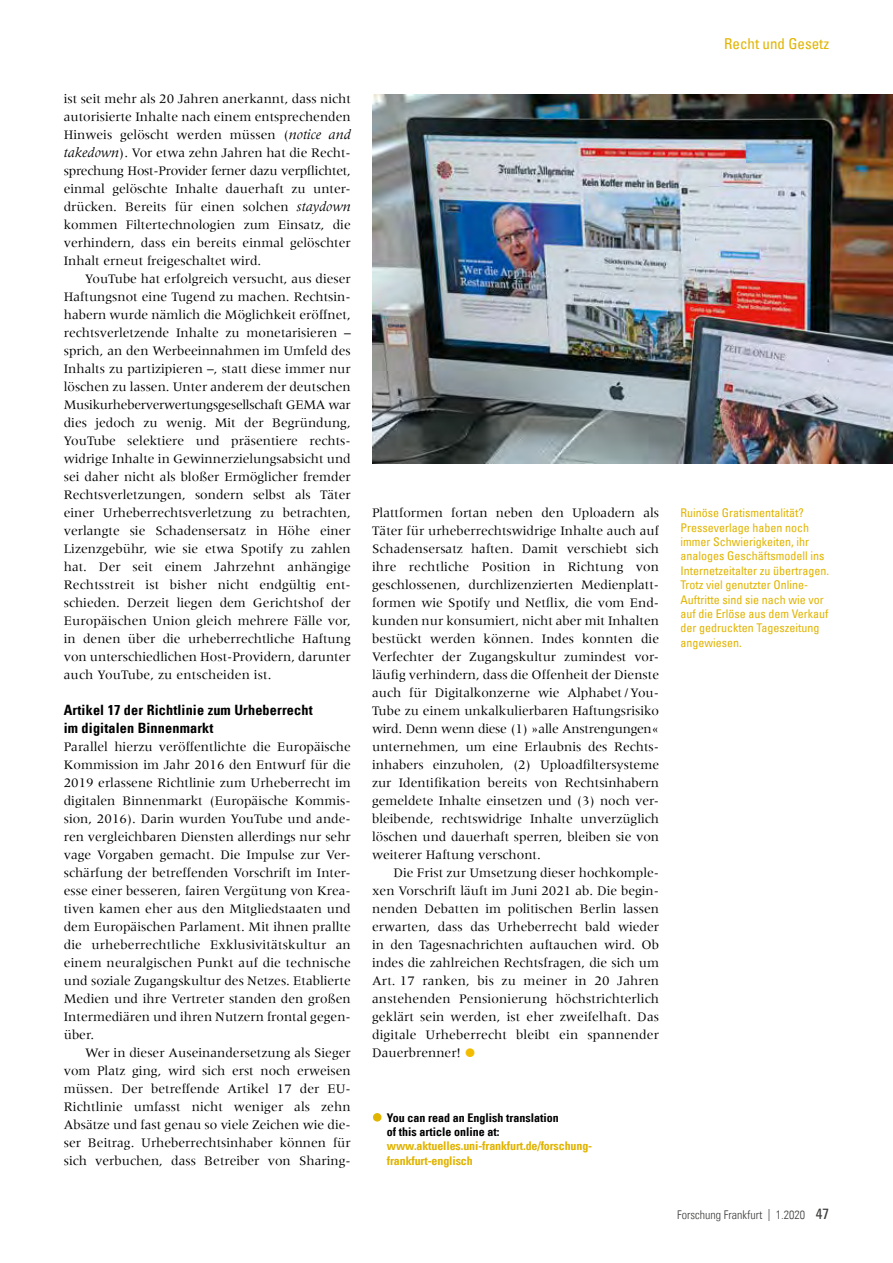
<style>
.page{position:relative;width:893px;height:1263px;background:#fff}
.page>*{position:absolute;margin:0;border:0;box-sizing:border-box;transform-origin:0 0}
.t1{font:condensed 15px "Univers Com 57";color:#e1b400}
.t2{font:14.25px/18px "Univers Com 67 Bold Cond";letter-spacing:.01em;color:#000}
.t3{font:13.5px/18px "Meridien";color:#000}
.t4{font:condensed 12px/14.4px "Univers Com 57";color:#e1b400}
.t5{font:12px/14.4px "Univers Com 67 Bold Cond";letter-spacing:-.01em;color:#e1b400}
.t6{font:12px/14.4px "Univers Com 67 Bold Cond";color:#000}
.t7{font:12px "Univers Com 47 Light Cond";color:#3c3c3b}
.s1{font-family:"Meridien Com";font-style:italic;font-size:14.25px}
.s2{font-family:"Univers Com 57";font-stretch:condensed;font-size:15px}
</style>
<div class="page">
<img style="left:372px;top:95px;width:521px;height:368px">
<div style="left:373px;top:1113px;width:8px;height:8px;background:#e1b400;border-radius:50%"></div>
<p class="t3" style="left:64px;top:90px;width:289px">ist seit mehr als 20 Jahren anerkannt, dass nicht autorisierte Inhalte nach einem entsprechenden Hinweis gelöscht werden müssen (<span class="s1">notice and takedown</span>). Vor etwa zehn Jahren hat die Recht&shy;sprechung Host-Provider ferner dazu verpflichtet, einmal gelöschte Inhalte dauerhaft zu unter&shy;drücken. Bereits für einen solchen <span class="s1">staydown </span>kommen Filtertechnologien zum Einsatz, die verhindern, dass ein bereits einmal gelöschter Inhalt erneut freigeschaltet wird.</p>
<p class="t3" style="left:64px;top:270px;width:289px;text-indent:21px">YouTube hat erfolgreich versucht, aus dieser Haftungsnot eine Tugend zu machen. Rechtsin&shy;habern wurde nämlich die Möglichkeit eröffnet, rechtsverletzende Inhalte zu monetarisieren – sprich, an den Werbeeinnahmen im Umfeld des Inhalts zu partizipieren –, statt diese immer nur löschen zu lassen. Unter anderem der deutschen Musikurheberverwertungsgesellschaft GEMA war dies jedoch zu wenig. Mit der Begründung, YouTube selektiere und präsentiere rechts&shy;widrige Inhalte in Gewinnerzielungsabsicht und sei daher nicht als bloßer Ermöglicher fremder Rechtsverletzungen, sondern selbst als Täter einer Urheberrechtsverletzung zu betrachten, verlangte sie Schadensersatz in Höhe einer Lizenzgebühr, wie sie etwa Spotify zu zahlen hat. Der seit einem Jahrzehnt anhängige Rechtsstreit ist bisher nicht endgültig ent&shy;schieden. Derzeit liegen dem Gerichtshof der Europäischen Union gleich mehrere Fälle vor, in denen über die urheberrechtliche Haftung von unterschiedlichen Host-Providern, darunter auch YouTube, zu entscheiden ist.</p>
<p class="t2" style="left:64px;top:701px;width:250px">Artikel 17 der Richtlinie zum Urheberrecht im digitalen Binnenmarkt</p>
<p class="t3" style="left:64px;top:738px;width:289px;text-align:justify">Parallel hierzu veröffentlichte die Europäische Kommission im Jahr 2016 den Entwurf für die 2019 erlassene Richtlinie zum Urheberrecht im digitalen Binnenmarkt (Europäische Kommis&shy;sion, 2016). Darin wurden YouTube und ande&shy;ren vergleichbaren Diensten allerdings nur sehr vage Vorgaben gemacht. Die Impulse zur Ver&shy;schärfung der betreffenden Vorschrift im Inter&shy;esse einer besseren, fairen Vergütung von Krea&shy;tiven kamen eher aus den Mitgliedstaaten und dem Europäischen Parlament. Mit ihnen prallte die urheberrechtliche Exklusivitätskultur an einem neuralgischen Punkt auf die technische und soziale Zugangskultur des Netzes. Etablierte Medien und ihre Vertreter standen den großen Intermediären und ihren Nutzern frontal gegen&shy;über.</p>
<p class="t3" style="left:64px;top:1044px;width:289px;text-align:justify;text-indent:21px">Wer in dieser Auseinandersetzung als Sieger vom Platz ging, wird sich erst noch erweisen müssen. Der betreffende Artikel 17 der EU-Richtlinie umfasst nicht weniger als zehn Absätze und fast genau so viele Zeichen wie die&shy;ser Beitrag. Urheberrechtsinhaber können für sich verbuchen, dass Betreiber von Sharing-</p>
<p class="t1" style="left:724px;top:34px;width:107px">Recht und Gesetz</p>
<p class="t3" style="left:372px;top:504px;width:289px">Plattformen fortan neben den Uploadern als Täter für urheberrechtswidrige Inhalte auch auf Schadensersatz haften. Damit verschiebt sich ihre rechtliche Position in Richtung von geschlossenen, durchlizenzierten Medienplatt&shy;formen wie Spotify und Netflix, die vom End&shy;kunden nur konsumiert, nicht aber mit Inhalten bestückt werden können. Indes konnten die Verfechter der Zugangskultur zumindest vor&shy;läufig verhindern, dass die Offenheit der Dienste auch für Digitalkonzerne wie Alphabet/You-Tube zu einem unkalkulierbaren Haftungsrisiko wird. Denn wenn diese (1) »alle Anstrengungen« unternehmen, um eine Erlaubnis des Rechts&shy;inhabers einzuholen, (2) Uploadfiltersysteme zur Identifikation bereits von Rechtsinhabern gemeldete Inhalte einsetzen und (3) noch ver&shy;bleibende, rechtswidrige Inhalte unverzüglich löschen und dauerhaft sperren, bleiben sie von weiterer Haftung verschont.</p>
<p class="t3" style="left:372px;top:863px;width:289px;text-align:justify;text-indent:21px">Die Frist zur Umsetzung dieser hochkomple&shy;xen Vorschrift läuft im Juni 2021 ab. Die begin&shy;nenden Debatten im politischen Berlin lassen erwarten, dass das Urheberrecht bald wieder in den Tagesnachrichten auftauchen wird. Ob indes die zahlreichen Rechtsfragen, die sich um Art. 17 ranken, bis zu meiner in 20 Jahren anstehenden Pensionierung höchstrichterlich geklärt sein werden, ist eher zweifelhaft. Das digitale Urheberrecht bleibt ein spannender Dauerbrenner!</p>
<p class="t4" style="left:680px;top:505px;width:150px">Ruinöse Gratismentalität?<br>Presseverlage haben noch immer Schwierigkeiten, ihr analoges Geschäftsmodell ins<br>Internetzeitalter zu übertragen.<br>Trotz viel genutzter Online-<br>Auftritte sind sie nach wie vor auf die Erlöse aus dem Verkauf der gedruckten Tageszeitung angewiesen.</p>
<p class="t6" style="left:387px;top:1110px;width:173px">You can read an English translation of this article online at:</p>
<p class="t5" style="left:387px;top:1139px;width:207px">www.aktuelles.uni-frankfurt.de/forschung&shy;frankfurt-englisch</p>
<p class="t7" style="left:677px;top:1208px;width:153px">Forschung Frankfurt | 1.2020 <span class="s2">47</span></p>
</div>
